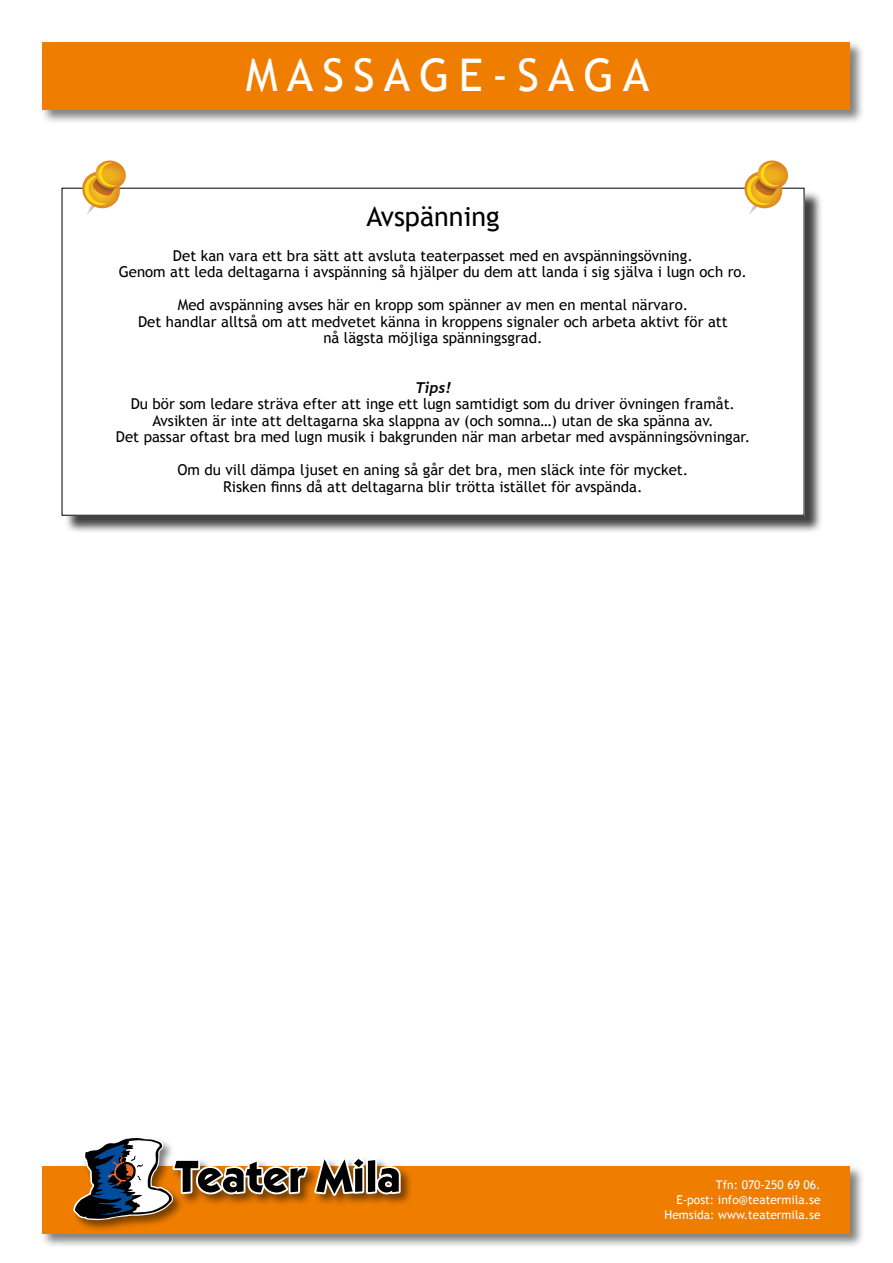
<style>
.page{position:relative;width:893px;height:1263px;background:#fff}
.page>*{position:absolute;margin:0;border:0;box-sizing:border-box;transform-origin:0 0}
.t1{font:45px "Trebuchet MS";letter-spacing:.2em;color:#fff}
.t2{font:27px "Trebuchet MS";color:#000}
.t3{font:15px/16.5px "Trebuchet MS";color:#000;text-align:center}
.t4{font:italic 700 15px "Trebuchet";color:#000}
.t5{font:12px/15px "Trebuchet MS";color:#fff;text-align:right}
</style>
<div class="page">
<div style="left:40px;top:1164px;width:825px;height:84px;background:#000;opacity:.5"></div>
<div style="left:43px;top:1166px;width:807px;height:68px;background:#ef7d00"></div>
<div style="left:72px;top:1135px;width:341px;height:97px;background:#000;opacity:.5"></div>
<svg style="left:73px;top:1137px;width:328px;height:83px"></svg>
<div style="left:64px;top:190px;width:759px;height:344px;background:#000;opacity:.75"></div>
<div style="left:62px;top:188px;width:742px;height:327px;background:#fff"></div>
<svg style="left:744px;top:161px;width:46px;height:54px"></svg>
<svg style="left:82px;top:161px;width:46px;height:53px"></svg>
<div style="left:40px;top:40px;width:825px;height:85px;background:#000;opacity:.5"></div>
<div style="left:43px;top:43px;width:807px;height:67px;background:#ef7d00"></div>
<h1 class="t1" style="left:246px;top:48px;width:405px">MASSAGE-SAGA</h1>
<h2 class="t2" style="left:366px;top:201px;width:135px">Avspänning</h2>
<p class="t3" style="left:119px;top:247px;width:630px">Det kan vara ett bra sätt att avsluta teaterpasset med en avspänningsövning.<br>Genom att leda deltagarna i avspänning så hjälper du dem att landa i sig själva i lugn och ro.</p>
<p class="t3" style="left:138px;top:297px;width:591px">Med avspänning avses här en kropp som spänner av men en mental närvaro.<br>Det handlar alltså om att medvetet känna in kroppens signaler och arbeta aktivt för att nå lägsta möjliga spänningsgrad.</p>
<p class="t4" style="left:415px;top:378px;width:37px">Tips!</p>
<p class="t3" style="left:116px;top:396px;width:636px">Du bör som ledare sträva efter att inge ett lugn samtidigt som du driver övningen framåt.<br>Avsikten är inte att deltagarna ska slappna av (och somna…) utan de ska spänna av.<br>Det passar oftast bra med lugn musik i bakgrunden när man arbetar med avspänningsövningar.</p>
<p class="t3" style="left:177px;top:462px;width:512px">Om du vill dämpa ljuset en aning så går det bra, men släck inte för mycket.<br>Risken finns då att deltagarna blir trötta istället för avspända.</p>
<p class="t5" style="left:664px;top:1177px;width:158px">Tfn: 070-250 69 06.<br>E-post: info@teatermila.se<br>Hemsida: www.teatermila.se</p>
</div>
